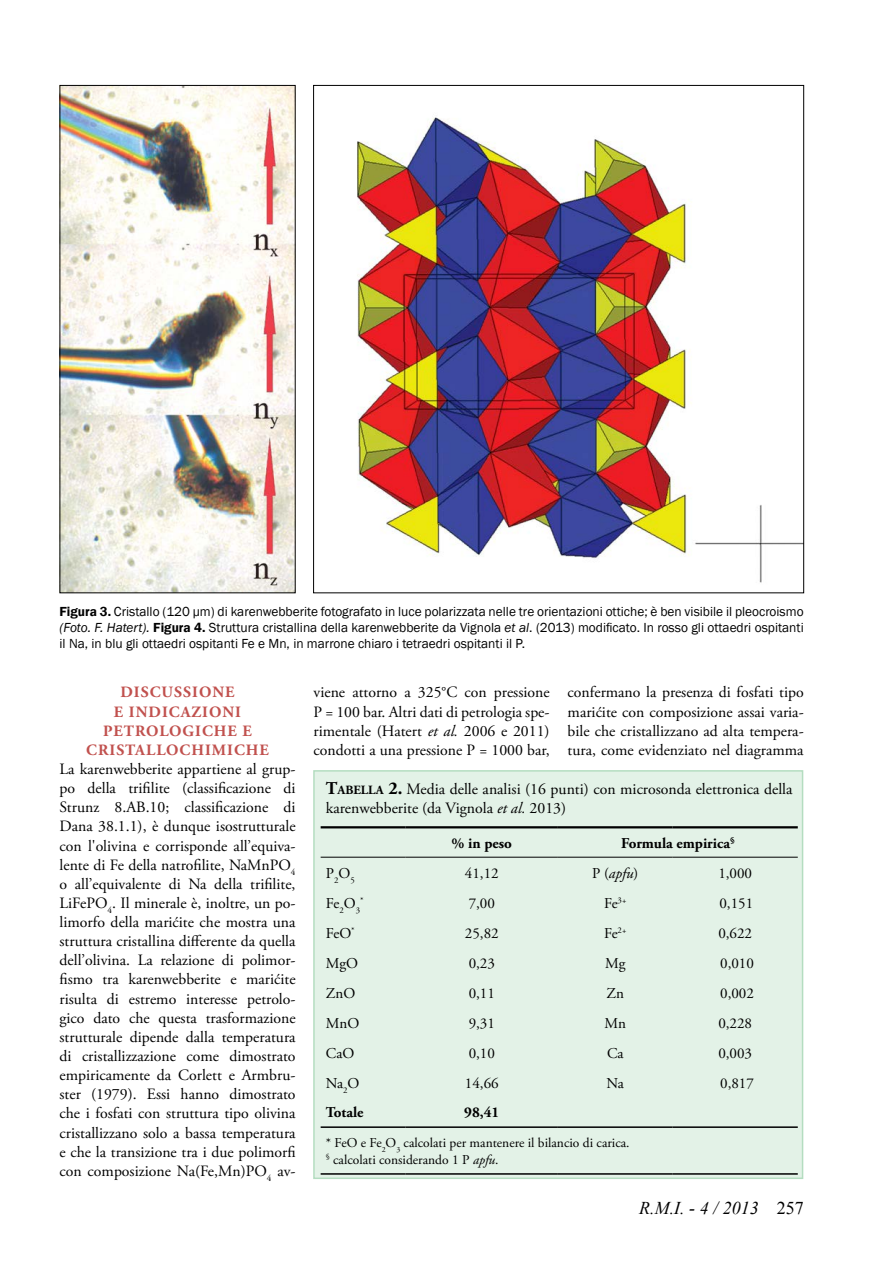
<style>
.page{position:relative;width:893px;height:1263px;background:#fff}
.page>*{position:absolute;margin:0;border:0;box-sizing:border-box;transform-origin:0 0}
.t1{font:italic 18px "Times New Roman";color:#000}
.t2{font:15.75px/19.2px "Adobe Garamond Pro";color:#000;text-align:justify}
.t3{font:700 15.75px "Adobe Garamond Pro";letter-spacing:.065em;color:#c1514e}
.t4{font:15px "Adobe Garamond Pro";color:#000}
.t5{font:700 15px "Adobe Garamond Pro";color:#000}
.t6{font:italic 15px "Adobe Garamond Pro";color:#000}
.t7{font:13.5px/16.2px "Franklin Gothic";color:#000;text-align:justify}
.t8{font:13.5px/16.2px "Adobe Garamond Pro";color:#000}
.t9{font:8.7px "Adobe Garamond Pro";color:#000}
.s1{font-weight:600}
.s2{font-style:italic}
.s3{font-weight:700;font-size:18px}
.s4{font-weight:700;font-size:12.6px}
.s5{font-style:normal}
</style>
<div class="page">
<div style="left:313px;top:770px;width:490px;height:409px;background:#e3f2e7;border:2px solid #b4ddc0"></div>
<hr style="left:321px;top:826px;width:85px;height:2px;background:#000">
<hr style="left:406px;top:826px;width:152px;height:2px;background:#000">
<hr style="left:558px;top:826px;width:115px;height:2px;background:#000">
<hr style="left:673px;top:826px;width:125px;height:2px;background:#000">
<hr style="left:321px;top:857px;width:85px;height:1px;background:#000">
<hr style="left:406px;top:857px;width:152px;height:1px;background:#000">
<hr style="left:558px;top:857px;width:115px;height:1px;background:#000">
<hr style="left:673px;top:857px;width:125px;height:1px;background:#000">
<hr style="left:321px;top:1126px;width:85px;height:2px;background:#000">
<hr style="left:406px;top:1126px;width:152px;height:2px;background:#000">
<hr style="left:558px;top:1126px;width:115px;height:2px;background:#000">
<hr style="left:673px;top:1126px;width:125px;height:2px;background:#000">
<hr style="left:321px;top:1173px;width:85px;height:2px;background:#000">
<hr style="left:406px;top:1173px;width:152px;height:2px;background:#000">
<hr style="left:558px;top:1173px;width:115px;height:2px;background:#000">
<hr style="left:673px;top:1173px;width:125px;height:2px;background:#000">
<img style="left:62px;top:87px;width:232px;height:504px">
<img style="left:357px;top:117px;width:445px;height:466px">
<p class="t7" style="left:60px;top:603px;width:746px"><span class="s1">Figura 3.</span> Cristallo (120 µm) di karenwebberite fotografato in luce polarizzata nelle tre orientazioni ottiche; è ben visibile il pleocroismo <span class="s2">(Foto. F. Hatert).</span> <span class="s1">Figura 4.</span> Struttura cristallina della karenwebberite da Vignola <span class="s2">et al</span>. (2013) modificato. In rosso gli ottaedri ospitanti il Na, in blu gli ottaedri ospitanti Fe e Mn, in marrone chiaro i tetraedri ospitanti il P.</p>
<p class="t3" style="left:120px;top:683px;width:92px">DISCUSSIONE</p>
<p class="t3" style="left:114px;top:702px;width:129px">E IND ICAZIONI</p>
<p class="t3" style="left:103px;top:721px;width:23px">PETRO</p>
<p class="t3" style="left:159px;top:721px;width:94px">LOGICHE e</p>
<p class="t3" style="left:86px;top:741px;width:61px">cristall</p>
<p class="t3" style="left:166px;top:741px;width:26px">ochimich</p>
<p class="t3" style="left:260px;top:741px;width:11px">e</p>
<p class="t2" style="left:60px;top:760px;width:238px">La karenwebberite appartiene al grup&shy;po della trifilite (classificazione di Strunz 8.AB .10; classificazione di Dana 38.1.1), è dunque isostrutturale con l'olivina e corrisponde all’equiva&shy;lente di Fe della natrofilite, NaMnPO<sub>4 </sub>o all’equivalente di Na della trifilite, LiFePO<sub>4</sub>. Il minerale è, inoltre, un po&shy;limorfo della marićite che mostra una struttura cristallina differente da quella dell’olivina. La relazione di polimor&shy;fismo tra karenwebberite e marićite risulta di estremo interesse petrolo&shy;gico dato che questa trasformazione strutturale dipende dalla temperatura di cristallizzazione come dimostrato empiricamente da Corlett e Armbru&shy;ster (1979). Essi hanno dimostrato che i fosfati con struttura tipo olivina cristallizzano solo a bassa temperatura e che la transizione tra i due polimorfi con composizione Na(Fe,Mn)PO<sub>4</sub> av-</p>
<p class="t2" style="left:314px;top:683px;width:238px">viene attorno a 325°C con pressione P = 100 bar. Altri dati di petrologia spe&shy;rimentale (Hatert <span class="s2">et al.</span> 2006 e 2011) condotti a una pressione P = 1000 bar,</p>
<p class="t2" style="left:568px;top:683px;width:238px">confermano la presenza di fosfati tipo marićite con composizione assai varia&shy;bile che cristallizzano ad alta tempera&shy;tura, come evidenziato nel diagramma</p>
<p class="t2" style="left:326px;top:780px;width:468px"><span class="s3">T</span><span class="s4">ABELLA</span> <span class="s3">2.</span> Media delle analisi (16 punti) con microsonda elettronica della karenwebberite (da Vignola <span class="s2">et al.</span> 2013)</p>
<p class="t5" style="left:452px;top:834px;width:62px">% in peso</p>
<p class="t5" style="left:621px;top:834px;width:115px">Formula empirica<sup>§</sup></p>
<p class="t4" style="left:326px;top:864px;width:30px">P<sub>2</sub>O<sub>5</sub></p>
<p class="t4" style="left:465px;top:864px;width:35px">41,12</p>
<p class="t6" style="left:592px;top:864px;width:48px"><span class="s5">P (</span>apfu<span class="s5">)</span></p>
<p class="t4" style="left:718px;top:864px;width:35px">1,000</p>
<p class="t4" style="left:326px;top:894px;width:36px">Fe<sub>2</sub>O<sub>3</sub></p>
<p class="t9" style="left:360px;top:895px;width:5px">*</p>
<p class="t4" style="left:469px;top:894px;width:28px">7,00</p>
<p class="t4" style="left:604px;top:894px;width:24px">Fe<sup>3+</sup></p>
<p class="t4" style="left:719px;top:894px;width:35px">0,151</p>
<p class="t4" style="left:326px;top:924px;width:30px">FeO<sup>*</sup></p>
<p class="t4" style="left:465px;top:924px;width:35px">25,82</p>
<p class="t4" style="left:604px;top:924px;width:24px">Fe<sup>2+</sup></p>
<p class="t4" style="left:718px;top:924px;width:35px">0,622</p>
<p class="t4" style="left:326px;top:954px;width:34px">MgO</p>
<p class="t4" style="left:469px;top:954px;width:28px">0,23</p>
<p class="t4" style="left:605px;top:954px;width:22px">Mg</p>
<p class="t4" style="left:720px;top:954px;width:35px">0,010</p>
<p class="t4" style="left:326px;top:984px;width:31px">ZnO</p>
<p class="t4" style="left:469px;top:984px;width:28px">0,11</p>
<p class="t4" style="left:606px;top:984px;width:19px">Zn</p>
<p class="t4" style="left:720px;top:984px;width:35px">0,002</p>
<p class="t4" style="left:326px;top:1014px;width:35px">MnO</p>
<p class="t4" style="left:469px;top:1014px;width:28px">9,31</p>
<p class="t4" style="left:605px;top:1014px;width:23px">Mn</p>
<p class="t4" style="left:718px;top:1014px;width:35px">0,228</p>
<p class="t4" style="left:326px;top:1044px;width:30px">CaO</p>
<p class="t4" style="left:469px;top:1044px;width:28px">0,10</p>
<p class="t4" style="left:607px;top:1044px;width:18px">Ca</p>
<p class="t4" style="left:718px;top:1044px;width:35px">0,003</p>
<p class="t4" style="left:326px;top:1074px;width:35px">Na<sub>2</sub>O</p>
<p class="t4" style="left:465px;top:1074px;width:35px">14,66</p>
<p class="t4" style="left:607px;top:1074px;width:19px">Na</p>
<p class="t4" style="left:720px;top:1074px;width:35px">0,817</p>
<p class="t5" style="left:326px;top:1104px;width:39px">Totale</p>
<p class="t5" style="left:464px;top:1104px;width:37px">98,41</p>
<p class="t8" style="left:326px;top:1135px;width:305px">* FeO e Fe<sub>2</sub>O<sub>3</sub> calcolati per mantenere il bilancio di carica. <sup>§</sup> calcolati considerando 1 P <span class="s2">apfu</span>.</p>
<p class="t1" style="left:639px;top:1195px;width:166px">R.M.I. - 4 / 2013 <span class="s5">257</span></p>
</div>
